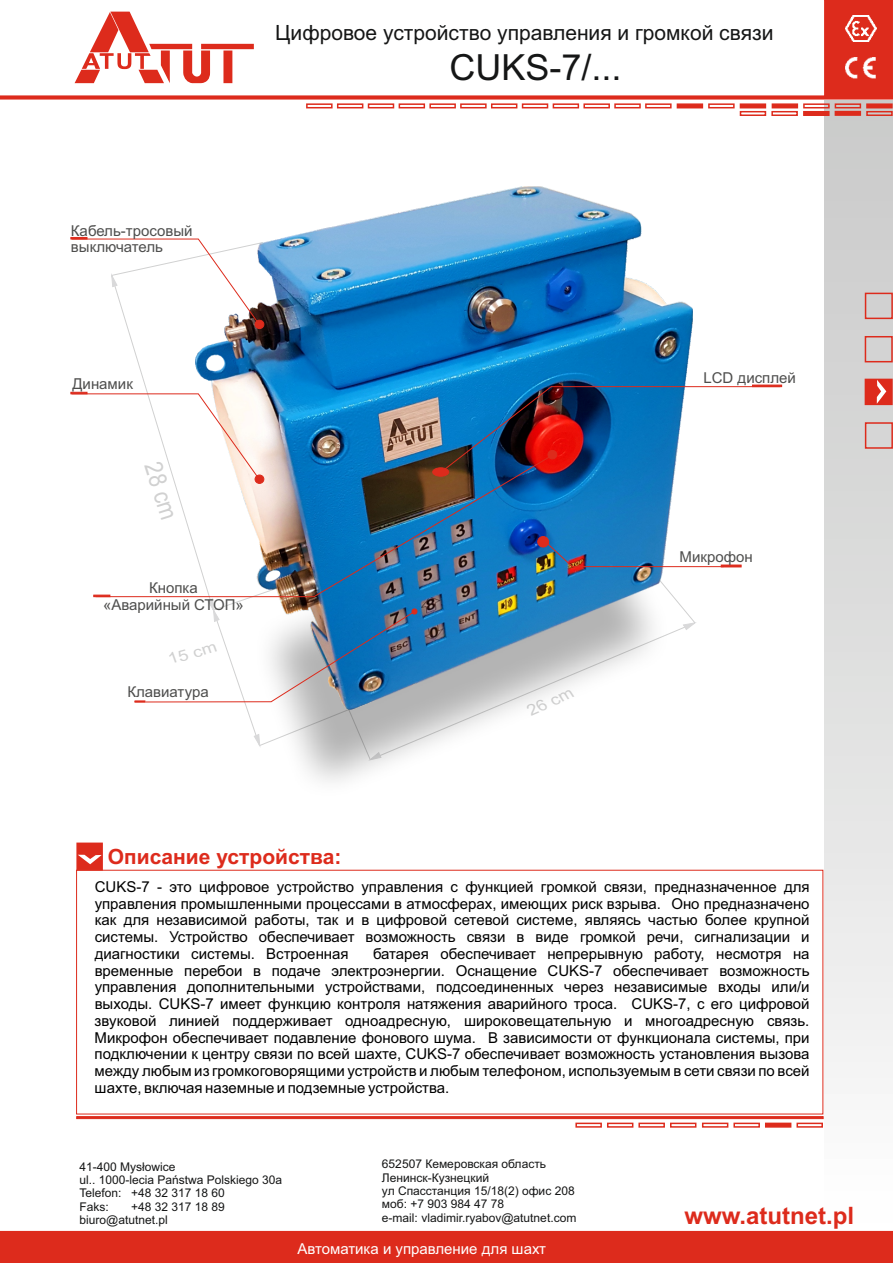
<style>
.page{position:relative;width:893px;height:1263px;background:#fff}
.page>*{position:absolute;margin:0;border:0;box-sizing:border-box;transform-origin:0 0}
.t1{font:36px "Arial";color:#151616}
.t2{font:24.9px "Arial";color:rgb(21 22 22/.2);scale:.87 1}
.t3{font:700 24px "Arial";color:#dd2b1c}
.t4{font:21px "Arial";color:#151616}
.t5{font:700 21px "Arial";color:#dd2b1c}
.t6{font:italic 15.9px "Arial";color:rgb(21 22 22/.2);scale:1.12 1}
.t7{font:15.3px "Arial";color:rgb(21 22 22/.2);scale:1.19 1}
.t8{font:15px/16.8px "Arial";color:#000;text-align:justify}
.t9{font:15px/16.8px "Arial";color:#4e4e4d;text-align:center}
.t10{font:15px "Arial";color:#fff}
.t11{font:12px/13.4px "Arial";color:#151616}
</style>
<div class="page">
<div style="left:825px;top:100px;width:68px;height:1130px;background:linear-gradient(to bottom,#c7c7c7,#fbfbfb)"></div>
<div style="left:0;top:1230px;width:893px;height:33px;background:#dd2b1c"></div>
<div style="left:865px;top:422px;width:28px;height:27px;border:2px solid #dd2b1c"></div>
<div style="left:865px;top:336px;width:28px;height:26px;border:2px solid #dd2b1c"></div>
<div style="left:865px;top:293px;width:28px;height:26px;border:2px solid #dd2b1c"></div>
<svg style="left:864px;top:378px;width:29px;height:28px"></svg>
<svg style="left:76px;top:1116px;width:747px;height:12px"></svg>
<div style="left:733px;top:1122px;width:27px;height:6px;border:2px solid #dd2b1c"></div>
<div style="left:702px;top:1122px;width:26px;height:6px;border:2px solid #dd2b1c"></div>
<svg style="left:76px;top:842px;width:28px;height:29px"></svg>
<svg style="left:0;top:0;width:893px;height:117px"></svg>
<div style="left:614px;top:103px;width:27px;height:5px;border:2px solid #dd2b1c"></div>
<div style="left:866px;top:111px;width:27px;height:5px;border:2px solid #dd2b1c"></div>
<div style="left:583px;top:103px;width:27px;height:5px;border:2px solid #dd2b1c"></div>
<div style="left:553px;top:103px;width:26px;height:5px;border:2px solid #dd2b1c"></div>
<div style="left:522px;top:103px;width:26px;height:5px;border:2px solid #dd2b1c"></div>
<div style="left:491px;top:103px;width:26px;height:5px;border:2px solid #dd2b1c"></div>
<div style="left:740px;top:111px;width:26px;height:5px;border:2px solid #dd2b1c"></div>
<div style="left:429px;top:103px;width:27px;height:5px;border:2px solid #dd2b1c"></div>
<div style="left:399px;top:103px;width:26px;height:5px;border:2px solid #dd2b1c"></div>
<div style="left:368px;top:103px;width:26px;height:5px;border:2px solid #dd2b1c"></div>
<div style="left:337px;top:103px;width:26px;height:5px;border:2px solid #dd2b1c"></div>
<div style="left:306px;top:103px;width:27px;height:5px;border:2px solid #dd2b1c"></div>
<div style="left:460px;top:103px;width:27px;height:5px;border:2px solid #dd2b1c"></div>
<img style="left:287px;top:186px;width:355px;height:51px">
<img style="left:71px;top:237px;width:711px;height:523px">
<div style="left:255px;top:320px;width:9px;height:9px;background:#dd2b1c;border:1px solid #dd2b1c;border-radius:50%"></div>
<h3 class="t4" style="left:275px;top:24px;width:500px">Цифровое устройство управления и громкой связи</h3>
<p class="t9" style="left:71px;top:223px;width:123px;text-align:left">Кабель-тросовый выключатель</p>
<p class="t9" style="left:72px;top:377px;width:62px">Динамик</p>
<h2 class="t2" style="left:162px;top:460px;width:69px;rotate:73deg">28 cm</h2>
<p class="t9" style="left:103px;top:581px;width:142px">Кнопка<br>«Аварийный СТОП»</p>
<p class="t7" style="left:167px;top:654px;width:43px;rotate:-16deg">15 cm</p>
<p class="t9" style="left:127px;top:685px;width:83px">Клавиатура</p>
<h3 class="t5" style="left:108px;top:848px;width:235px">Описание устройства:</h3>
<h1 class="t1" style="left:450px;top:53px;width:174px">CUKS-7/...</h1>
<p class="t6" style="left:526px;top:705px;width:45px;rotate:-24deg">26 cm</p>
<p class="t9" style="left:703px;top:371px;width:94px">LCD дисплей</p>
<p class="t9" style="left:680px;top:549px;width:75px">Микрофон</p>
<p class="t8" style="left:95px;top:879px;width:716px">CUKS-7 - это цифровое устройство управления с функцией громкой связи, предназначенное для управления промышленными процессами в атмосферах, имеющих риск взрыва. Оно предназначено как для независимой работы, так и в цифровой сетевой системе, являясь частью более крупной системы. Устройство обеспечивает возможность связи в виде громкой речи, сигнализации и диагностики системы. Встроенная</p>
<p class="t8" style="left:95px;top:947px;width:716px;text-indent:278px">батарея обеспечивает непрерывную работу, несмотря на временные перебои в подаче электроэнергии. Оснащение CUKS-7 обеспечивает возможность управления дополнительными устройствами, подсоединенных через независимые входы или/и выходы. CUKS-7 имеет функцию контроля натяжения аварийного троса. CUKS-7, с его цифровой звуковой линией поддерживает одноадресную, широковещательную и многоадресную связь.<br>Микрофон обеспечивает подавление фонового шума. В зависимости от функционала системы, при подключении к центру связи по всей шахте, CUKS-7 обеспечивает возможность установления вызова между любым из громкоговорящими устройств и любым телефоном, используемым в сети связи по всей шахте, включая наземные и подземные устройства.</p>
<p class="t11" style="left:382px;top:1158px;width:196px">652507 Кемеровская область<br>Ленинск-Кузнецкий<br>ул Спасстанция 15/18(2) офис 208 моб: +7 903 984 47 78<br>e-mail: vladimir.ryabov@atutnet.com</p>
<p class="t11" style="left:79px;top:1161px;width:204px">41-400 Mysłowice<br>ul.. 1000-lecia Państwa Polskiego 30a<br>Telefon: +48 32 317 18 60<br>Faks:</p>
<p class="t11" style="left:79px;top:1201px;width:147px;text-indent:52px">+48 32 317 18 89 biuro@atutnet.pl</p>
<h3 class="t3" style="left:684px;top:1206px;width:171px">www.atutnet.pl</h3>
<p class="t10" style="left:297px;top:1243px;width:250px">Aвтоматика и управление для шахт</p>
</div>
